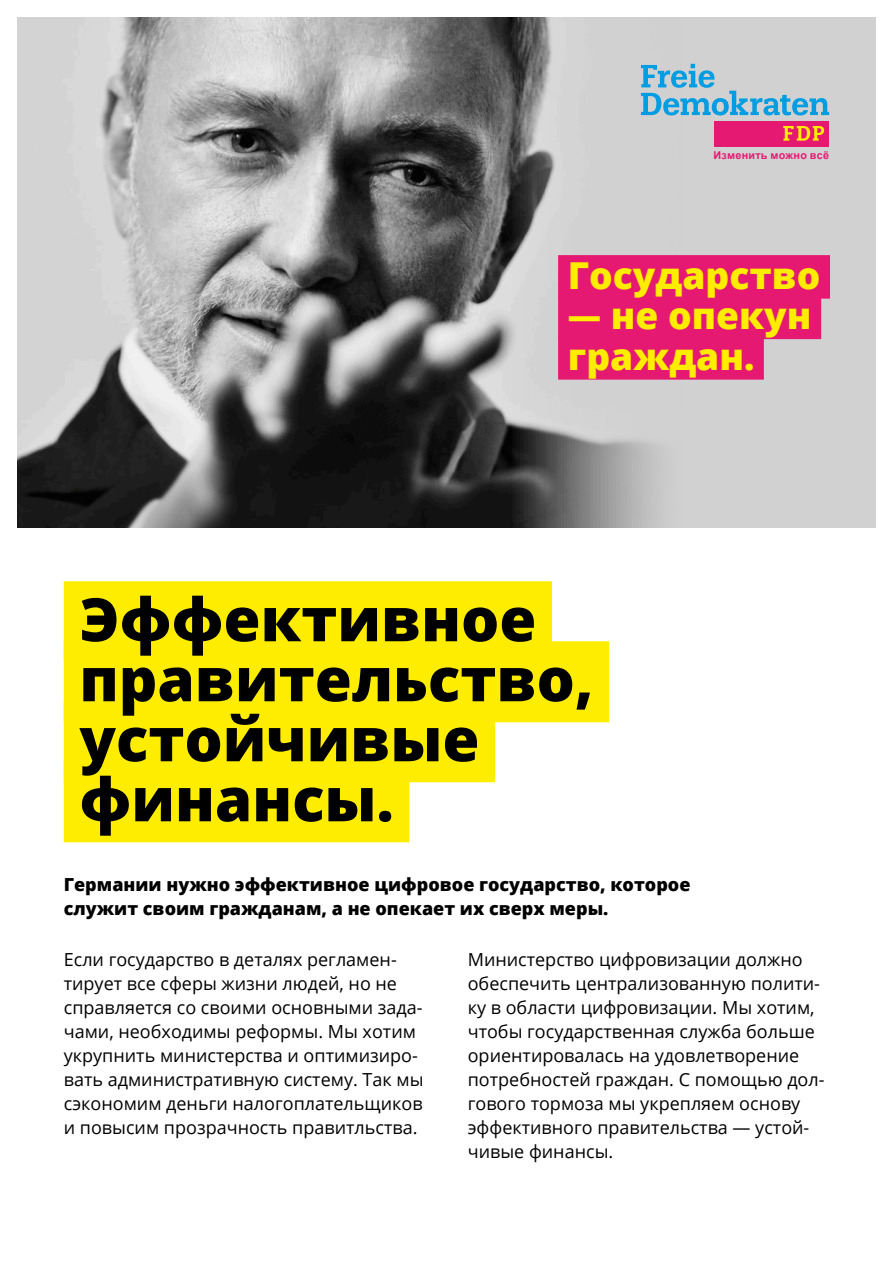
<style>
.page{position:relative;width:893px;height:1263px;background:#fff}
.page>*{position:absolute;margin:0;border:0;box-sizing:border-box;transform-origin:0 0}
.t1{font:800 60px/60px "Open Sans";color:#000}
.t2{font:800 37.2px/40.5px "Open Sans";color:#ffed00;scale:.9 1}
.t3{font:800 37.2px "Open Sans";color:#ffed00}
.t4{font:18px/24px "Open Sans";color:#000}
.t5{font:800 18px/24px "Open Sans";color:#000}
.t6{font:700 10.8px "Arial";letter-spacing:.025em;color:#e61972}
</style>
<div class="page">
<div style="left:64px;top:581px;width:488px;height:81px;background:#ffed00"></div>
<div style="left:64px;top:641px;width:545px;height:81px;background:#ffed00"></div>
<div style="left:64px;top:701px;width:431px;height:81px;background:#ffed00"></div>
<div style="left:64px;top:761px;width:345px;height:81px;background:#ffed00"></div>
<div style="left:17px;top:17px;width:859px;height:510px;background:#d1d1d2"></div>
<img style="left:17px;top:17px;width:643px;height:510px">
<div style="left:558px;top:255px;width:272px;height:44px;background:#e61972"></div>
<div style="left:558px;top:296px;width:263px;height:43px;background:#e61972"></div>
<div style="left:558px;top:336px;width:206px;height:44px;background:#e61972"></div>
<div style="left:715px;top:121px;width:114px;height:26px;background:#e61972"></div>
<svg style="left:641px;top:51px;width:189px;height:90px"></svg>
<p class="t6" style="left:713px;top:148px;width:117px">Изменить можно всё</p>
<h2 class="t3" style="left:568px;top:247px;width:254px">Государство</h2>
<h2 class="t2" style="left:568px;top:294px;width:272px">— не опекун граждан.</h2>
<h1 class="t1" style="left:79px;top:586px;width:515px">Эффективное правительство, устойчивые финансы.</h1>
<p class="t5" style="left:64px;top:871px;width:628px">Германии нужно эффективное цифровое государство, которое служит своим гражданам, а не опекает их сверх меры.</p>
<p class="t4" style="left:468px;top:947px;width:358px">Министерство цифровизации должно обеспечить централизованную полити&shy;ку в области цифровизации. Мы хотим, чтобы государственная служба больше ориентировалась на удовлетворение потребностей граждан. С помощью дол&shy;гового тормоза мы укрепляем основу эффективного правительства — устой&shy;чивые финансы.</p>
<p class="t4" style="left:64px;top:947px;width:361px">Если государство в деталях регламен&shy;тирует все сферы жизни людей, но не справляется со своими основными зада&shy;чами, необходимы реформы. Мы хотим укрупнить министерства и оптимизиро&shy;вать административную систему. Так мы сэкономим деньги налогоплательщиков и повысим прозрачность правитльства.</p>
</div>
